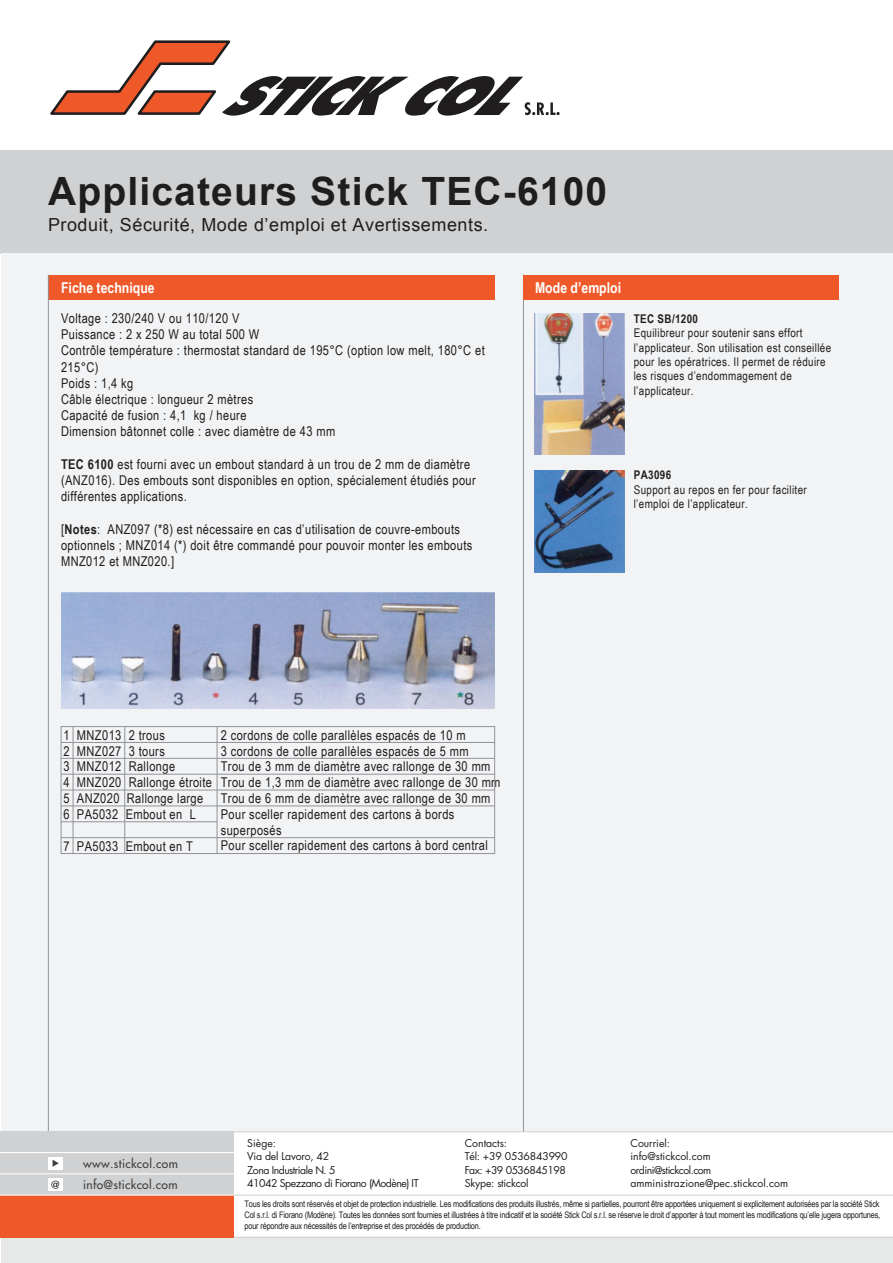
<style>
.page{position:relative;width:893px;height:1263px;background:#fff}
.page>*{position:absolute;margin:0;border:0;box-sizing:border-box;transform-origin:0 0}
.t1{font:700 39px "Arial";letter-spacing:.03em;color:#201d1e}
.t2{font:18px "Arial";letter-spacing:.03em;color:#201d1e}
.t3{font:700 15px "Arial Narrow";color:#fff}
.t4{font:13.5px/15.8px "Arial Narrow";letter-spacing:.03em;color:#201d1e}
.t5{font:12px/14.4px "Arial Narrow";letter-spacing:.03em;color:#201d1e}
.t6{font:500 12px/21.5px "Futura Std";letter-spacing:.03em;color:#404041}
.t7{font:700 12px "Arial Narrow";letter-spacing:.03em;color:#201d1e}
.t8{font:10.5px/13.5px "Futura Std";color:#201d1e}
.t9{font:10.5px/13.5px "Futura Std";letter-spacing:-.045em;color:#201d1e}
.t10{font:10.5px/13.5px "Futura Std";letter-spacing:-.02em;color:#201d1e}
.t11{font:9px/10.8px "Arial Narrow";letter-spacing:-.02em;color:#201d1e;text-align:justify}
.s1{font-weight:700}
</style>
<div class="page">
<div style="left:0;top:150px;width:893px;height:104px;background:#d0d1d2"></div>
<div style="left:1px;top:254px;width:891px;height:878px;background:#f1f3f4"></div>
<div style="left:1px;top:1237px;width:891px;height:26px;background:#e6e9e8"></div>
<div style="left:48px;top:275px;width:447px;height:25px;background:#ef5929"></div>
<hr style="left:523px;top:275px;width:1px;height:857px;background:#929396">
<hr style="left:48px;top:275px;width:1px;height:857px;background:#929396">
<div style="left:0;top:1131px;width:234px;height:96px;background:#d0d1d2"></div>
<div style="left:0;top:1195px;width:234px;height:43px;background:#ef5929"></div>
<hr style="left:234px;top:1194px;width:659px;height:1px;background:#d0d1d2">
<hr style="left:0;top:1152px;width:234px;height:1px;background:#fff">
<hr style="left:0;top:1173px;width:234px;height:1px;background:#fff">
<hr style="left:0;top:1194px;width:234px;height:1px;background:#fff">
<hr style="left:234px;top:1237px;width:659px;height:1px;background:#d0d1d2">
<div style="left:48px;top:1178px;width:15px;height:13px;background:#fff"></div>
<svg style="left:51px;top:1180px;width:8px;height:9px"></svg>
<div style="left:48px;top:1157px;width:15px;height:12px;background:#fff"></div>
<svg style="left:53px;top:1160px;width:6px;height:7px"></svg>
<hr style="left:234px;top:1131px;width:659px;height:1px;background:#d0d1d2">
<div style="left:523px;top:275px;width:316px;height:25px;background:#ef5929"></div>
<img style="left:534px;top:314px;width:90px;height:141px">
<img style="left:534px;top:470px;width:90px;height:102px">
<div style="left:61px;top:726px;width:434px;height:128px;border:1px solid #929396"></div>
<hr style="left:61px;top:821px;width:156px;height:1px;background:#929396">
<hr style="left:61px;top:806px;width:434px;height:1px;background:#929396">
<hr style="left:61px;top:837px;width:434px;height:1px;background:#929396">
<hr style="left:61px;top:790px;width:434px;height:1px;background:#929396">
<hr style="left:61px;top:774px;width:434px;height:1px;background:#929396">
<hr style="left:61px;top:758px;width:434px;height:1px;background:#929396">
<hr style="left:61px;top:742px;width:434px;height:1px;background:#929396">
<hr style="left:217px;top:727px;width:1px;height:126px;background:#929396">
<hr style="left:124px;top:727px;width:1px;height:126px;background:#929396">
<hr style="left:73px;top:727px;width:1px;height:126px;background:#929396">
<img style="left:61px;top:593px;width:434px;height:116px">
<svg style="left:50px;top:40px;width:510px;height:76px"></svg>
<h1 class="t1" style="left:48px;top:166px;width:561px">Applicateurs Stick TEC-6100</h1>
<h2 class="t2" style="left:48px;top:213px;width:442px">Produit, Sécurité, Mode d’emploi et Avertissements.</h2>
<p class="t3" style="left:61px;top:276px;width:95px">Fiche technique</p>
<p class="t4" style="left:61px;top:310px;width:425px;line-height:16.2px">Voltage : 230/240 V ou 110/120 V<br>Puissance : 2 x 250 W au total 500 W<br>Contrôle température : thermostat standard de 195°C (option low melt, 180°C et 215°C)<br>Poids : 1,4 kg<br>Câble électrique : longueur 2 mètres<br>Capacité de fusion : 4,1 kg / heure<br>Dimension bâtonnet colle : avec diamètre de 43 mm</p>
<p class="t4" style="left:61px;top:455px;width:416px;line-height:16.2px"><span class="s1">TEC 6100</span> est fourni avec un embout standard à un trou de 2 mm de diamètre (ANZ016). Des embouts sont disponibles en option, spécialement étudiés pour différentes applications.</p>
<p class="t4" style="left:61px;top:520px;width:413px;line-height:16.2px">[<span class="s1">Notes</span>: ANZ097 (*8) est nécessaire en cas d’utilisation de couvre-embouts optionnels ; MNZ014 (*) doit être commandé pour pouvoir monter les embouts<br>MNZ012 et MNZ020.]</p>
<p class="t3" style="left:535px;top:276px;width:88px">Mode d’emploi</p>
<p class="t7" style="left:634px;top:309px;width:66px">TEC SB/1200</p>
<p class="t5" style="left:634px;top:325px;width:199px">Equilibreur pour soutenir sans effort l’applicateur. Son utilisation est conseillée pour les opératrices. Il permet de réduire les risques d’endommagement de l’applicateur.</p>
<p class="t7" style="left:634px;top:466px;width:39px">PA3096</p>
<p class="t5" style="left:634px;top:482px;width:175px">Support au repos en fer pour faciliter l’emploi de l’applicateur.</p>
<p class="t4" style="left:64px;top:727px;width:150px">1 MNZ013 2 trous<br>2 MNZ027 3 tours<br>3 MNZ012 Rallonge<br>4 MNZ020 Rallonge étroite<br>5 ANZ020 Rallonge large<br>6 PA5032 Embout en L</p>
<p class="t4" style="left:64px;top:837px;width:131px">7 PA5033 Embout en T</p>
<p class="t4" style="left:221px;top:726px;width:281px">2 cordons de colle parallèles espacés de 10 m<br>3 cordons de colle parallèles espacés de 5 mm<br>Trou de 3 mm de diamètre avec rallonge de 30 mm Trou de 1,3 mm de diamètre avec rallonge de 30 mm Trou de 6 mm de diamètre avec rallonge de 30 mm Pour sceller rapidement des cartons à bords superposés<br>Pour sceller rapidement des cartons à bord central</p>
<p class="t6" style="left:83px;top:1153px;width:96px">www.stickcol.com info@stickcol.com</p>
<p class="t8" style="left:630px;top:1136px;width:41px">Courriel:</p>
<p class="t8" style="left:630px;top:1163px;width:159px">ordini@stickcol.com amministrazione@pec.stickcol.com</p>
<p class="t11" style="left:244px;top:1198px;width:637px">Tous les droits sont réservés et objet de protection industrielle. Les modifications des produits illustrés, même si partielles, pourront être apportées uniquement si explicitement autorisées par la société Stick Col s.r.l. di Fiorano (Modène). Toutes les données sont fournies et illustrées à titre indicatif et la société Stick Col s.r.l. se réserve le droit d’apporter à tout moment les modifications qu’elle jugera opportunes, pour répondre aux nécessités de l’entreprise et des procédés de production.</p>
<p class="t9" style="left:247px;top:1136px;width:173px">Siège:<br>Via del Lavoro, 42<br>Zona Industriale N. 5<br>41042 Spezzano di Fiorano (Modène) IT</p>
<p class="t10" style="left:465px;top:1136px;width:104px">Contacts:<br>Tél: +39 0536843990<br>Fax: +39 0536845198<br>Skype: stickcol</p>
<p class="t8" style="left:630px;top:1150px;width:82px">info@stickcol.com</p>
</div>
